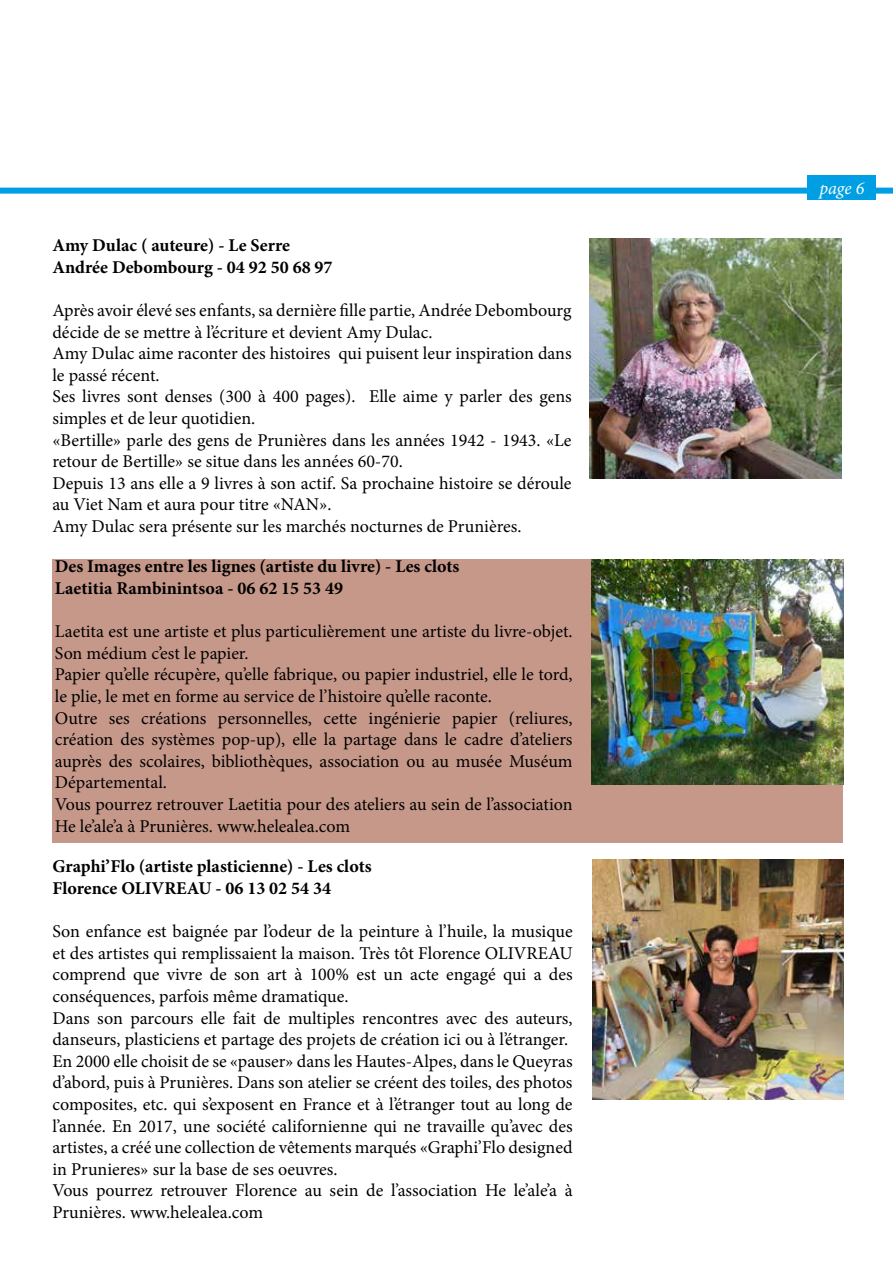
<style>
.page{position:relative;width:893px;height:1263px;background:#fff}
.page>*{position:absolute;margin:0;border:0;box-sizing:border-box;transform-origin:0 0}
.t1{font:18px/21.6px "Minion Pro";color:#000}
.t2{font:700 18px/21.6px "Minion Pro";color:#000}
.t3{font:italic 18px "Minion Pro";color:#fff}
</style>
<div class="page">
<div style="left:52px;top:559px;width:791px;height:284px;background:#c69889"></div>
<div style="left:0;top:188px;width:893px;height:6px;background:#009fe3"></div>
<img style="left:592px;top:859px;width:251px;height:240px">
<img style="left:591px;top:559px;width:252px;height:225px">
<img style="left:590px;top:238px;width:252px;height:240px">
<div style="left:808px;top:175px;width:68px;height:25px;background:#009fe3"></div>
<p class="t2" style="left:52px;top:234px;width:282px">Amy Dulac ( auteure) - Le Serre<br>Andrée Debombourg - 04 92 50 68 97</p>
<p class="t1" style="left:52px;top:300px;width:521px">Après avoir élevé ses enfants, sa dernière fille partie, Andrée Debombourg décide de se mettre à l’écriture et devient Amy Dulac.<br>Amy Dulac aime raconter des histoires qui puisent leur inspiration dans le passé récent.<br>Ses livres sont denses (300 à 400 pages). Elle aime y parler des gens simples et de leur quotidien.<br>«Bertille» parle des gens de Prunières dans les années 1942 - 1943. «Le retour de Bertille» se situe dans les années 60-70.<br>Depuis 13 ans elle a 9 livres à son actif. Sa prochaine histoire se déroule au Viet Nam et aura pour titre «NAN».<br>Amy Dulac sera présente sur les marchés nocturnes de Prunières.</p>
<p class="t2" style="left:55px;top:555px;width:406px">Des Images entre les lignes (artiste du livre) - Les clots<br>Laetitia Rambinintsoa - 06 62 15 53 49</p>
<p class="t1" style="left:55px;top:621px;width:519px">Laetita est une artiste et plus particulièrement une artiste du livre-objet.<br>Son médium c’est le papier.<br>Papier qu’elle récupère, qu’elle fabrique, ou papier industriel, elle le tord, le plie, le met en forme au service de l’histoire qu’elle raconte.<br>Outre ses créations personnelles, cette ingénierie papier (reliures, création des systèmes pop-up), elle la partage dans le cadre d’ateliers auprès des scolaires, bibliothèques, association ou au musée Muséum Départemental.<br>Vous pourrez retrouver Laetitia pour des ateliers au sein de l’association He le’ale’a à Prunières. www.helealea.com</p>
<p class="t2" style="left:52px;top:856px;width:321px">Graphi’Flo (artiste plasticienne) - Les clots<br>Florence OLIVREAU - 06 13 02 54 34</p>
<p class="t1" style="left:52px;top:921px;width:522px">Son enfance est baignée par l’odeur de la peinture à l’huile, la musique et des artistes qui remplissaient la maison. Très tôt Florence OLIVREAU comprend que vivre de son art à 100% est un acte engagé qui a des conséquences, parfois même dramatique.<br>Dans son parcours elle fait de multiples rencontres avec des auteurs, danseurs, plasticiens et partage des projets de création ici ou à l’étranger.<br>En 2000 elle choisit de se «pauser» dans les Hautes-Alpes, dans le Queyras d’abord, puis à Prunières. Dans son atelier se créent des toiles, des photos composites, etc. qui s’exposent en France et à l’étranger tout au long de l’année. En 2017, une société californienne qui ne travaille qu’avec des artistes, a créé une collection de vêtements marqués «Graphi’Flo designed in Prunieres» sur la base de ses oeuvres.<br>Vous pourrez retrouver Florence au sein de l’association He le’ale’a à Prunières. www.helealea.com</p>
<p class="t3" style="left:820px;top:176px;width:46px">page 6</p>
</div>
